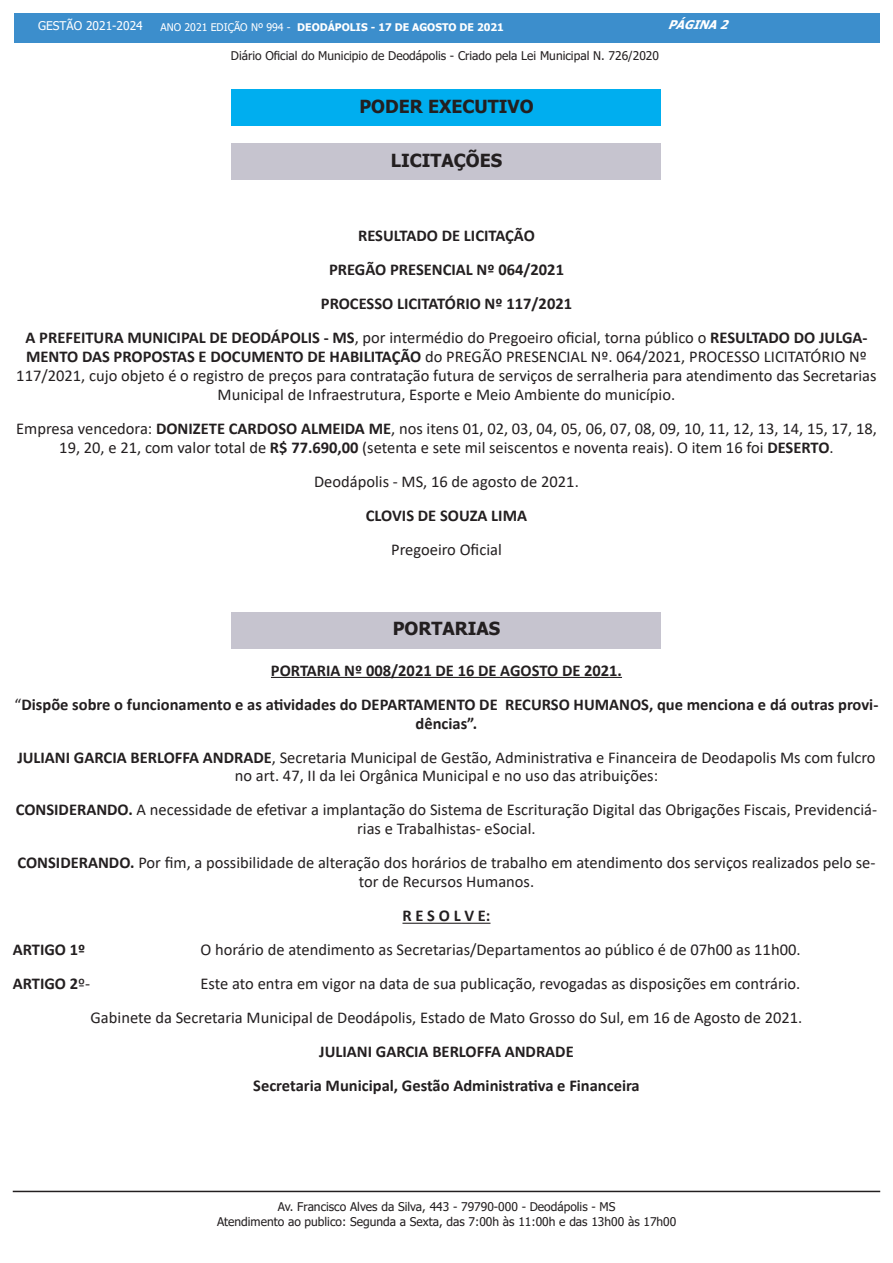
<style>
.page{position:relative;width:893px;height:1263px;background:#fff}
.page>*{position:absolute;margin:0;border:0;box-sizing:border-box;transform-origin:0 0}
.t1{font:700 18px "Tahoma";color:#231f20}
.t2{font:16.5px/19px "Calibri";color:#231f20;text-align:center}
.t3{font:700 16.5px/18.9px "Calibri";color:#231f20;text-align:center}
.t4{font:12px/14.4px "Tahoma";color:#231f20;text-align:center}
.t5{font:12px "Tahoma";color:#fff}
.t6{font:italic 700 12px "Tahoma";color:#fff}
.t7{font:700 10.5px "Tahoma";color:#fff}
.s1{font-weight:400}
.s2{font-weight:700}
</style>
<div class="page">
<div style="left:14px;top:14px;width:865px;height:29px;background:#3c8ecc"></div>
<hr style="left:13px;top:1191px;width:867px;height:1px;background:#231f20">
<hr style="left:271px;top:677px;width:351px;height:1px;background:#231f20">
<hr style="left:402px;top:923px;width:88px;height:1px;background:#231f20">
<div style="left:232px;top:90px;width:429px;height:36px;background:#00aeef"></div>
<div style="left:232px;top:144px;width:429px;height:36px;background:#c6c4cf"></div>
<div style="left:232px;top:612px;width:429px;height:36px;background:#c6c4cf"></div>
<p class="t5" style="left:38px;top:18px;width:106px">GESTÃO 2021-2024</p>
<p class="t7" style="left:161px;top:20px;width:345px"><span class="s1">ANO 2021 EDIÇÃO Nº 994 -</span> DEODÁPOLIS - 17 DE AGOSTO DE 2021</p>
<p class="t6" style="left:668px;top:16px;width:68px">PÁGINA2</p>
<p class="t4" style="left:231px;top:49px;width:430px">Diário Oficial do Municipio de Deodápolis - Criado pela Lei Municipal N. 726/2020</p>
<p class="t1" style="left:359px;top:94px;width:176px">PODER EXECUTIVO</p>
<p class="t1" style="left:391px;top:148px;width:113px">LICITAÇÕES</p>
<p class="t3" style="left:358px;top:226px;width:178px">RESULTADO DE LICITAÇÃO</p>
<p class="t3" style="left:329px;top:260px;width:237px">PREGÃO PRESENCIAL Nº 064/2021</p>
<p class="t3" style="left:321px;top:294px;width:253px">PROCESSO LICITATÓRIO Nº 117/2021</p>
<p class="t2" style="left:16px;top:328px;width:862px"><span class="s2">A PREFEITURA MUNICIPAL DE DEODÁPOLIS - MS</span>, por intermédio do Pregoeiro oficial, torna público o <span class="s2">RESULTADO DO JULGA-MENTO DAS PROPOSTAS E DOCUMENTO DE HABILITAÇÃO</span> do PREGÃO PRESENCIAL Nº. 064/2021, PROCESSO LICITATÓRIO Nº 117/2021, cujo objeto é o registro de preços para contratação futura de serviços de serralheria para atendimento das Secretarias Municipal de Infraestrutura, Esporte e Meio Ambiente do município.</p>
<p class="t2" style="left:16px;top:419px;width:862px">Empresa vencedora: <span class="s2">DONIZETE CARDOSO ALMEIDA ME</span>, nos itens 01, 02, 03, 04, 05, 06, 07, 08, 09, 10, 11, 12, 13, 14, 15, 17, 18,<br>19, 20, e 21, com valor total de <span class="s2">R$ 77.690,00</span> (setenta e sete mil seiscentos e noventa reais). O item 16 foi <span class="s2">DESERTO</span>.</p>
<p class="t2" style="left:314px;top:472px;width:266px">Deodápolis - MS, 16 de agosto de 2021.</p>
<p class="t3" style="left:366px;top:506px;width:163px">CLOVIS DE SOUZA LIMA</p>
<p class="t2" style="left:391px;top:540px;width:112px">Pregoeiro Oficial</p>
<p class="t1" style="left:393px;top:616px;width:109px">PORTARIAS</p>
<p class="t3" style="left:271px;top:660px;width:353px">PORTARIA Nº 008/2021 DE 16 DE AGOSTO DE 2021.</p>
<p class="t3" style="left:15px;top:694px;width:865px"><span class="s1">“</span>Dispõe sobre o funcionamento e as atividades do DEPARTAMENTO DE RECURSO HUMANOS, que menciona e dá outras provi&shy;dências”.</p>
<p class="t2" style="left:17px;top:747px;width:860px"><span class="s2">JULIANI GARCIA BERLOFFA ANDRADE</span>, Secretaria Municipal de Gestão, Administrativa e Financeira de Deodapolis Ms com fulcro no art. 47, II da lei Orgânica Municipal e no uso das atribuições:</p>
<p class="t2" style="left:16px;top:800px;width:863px"><span class="s2">CONSIDERANDO.</span> A necessidade de efetivar a implantação do Sistema de Escrituração Digital das Obrigações Fiscais, Previdenciá&shy;rias e Trabalhistas- eSocial.</p>
<p class="t2" style="left:17px;top:853px;width:859px"><span class="s2">CONSIDERANDO.</span> Por fim, a possibilidade de alteração dos horários de trabalho em atendimento dos serviços realizados pelo se&shy;tor de Recursos Humanos.</p>
<p class="t3" style="left:402px;top:906px;width:90px">R E S O L V E:</p>
<p class="t3" style="left:13px;top:940px;width:74px">ARTIGO 1º</p>
<p class="t2" style="left:200px;top:940px;width:602px">O horário de atendimento as Secretarias/Departamentos ao público é de 07h00 as 11h00.</p>
<p class="t3" style="left:13px;top:974px;width:79px">ARTIGO 2<span class="s1">º-</span></p>
<p class="t2" style="left:201px;top:974px;width:601px">Este ato entra em vigor na data de sua publicação, revogadas as disposições em contrário.</p>
<p class="t2" style="left:91px;top:1008px;width:713px">Gabinete da Secretaria Municipal de Deodápolis, Estado de Mato Grosso do Sul, em 16 de Agosto de 2021.</p>
<p class="t3" style="left:319px;top:1042px;width:256px">JULIANI GARCIA BERLOFFA ANDRADE</p>
<p class="t3" style="left:253px;top:1076px;width:388px">Secretaria Municipal, Gestão Administrativa e Financeira</p>
<p class="t4" style="left:217px;top:1200px;width:461px">Av. Francisco Alves da Silva, 443 - 79790-000 - Deodápolis - MS<br>Atendimento ao publico: Segunda a Sexta, das 7:00h às 11:00h e das 13h00 às 17h00</p>
</div>
